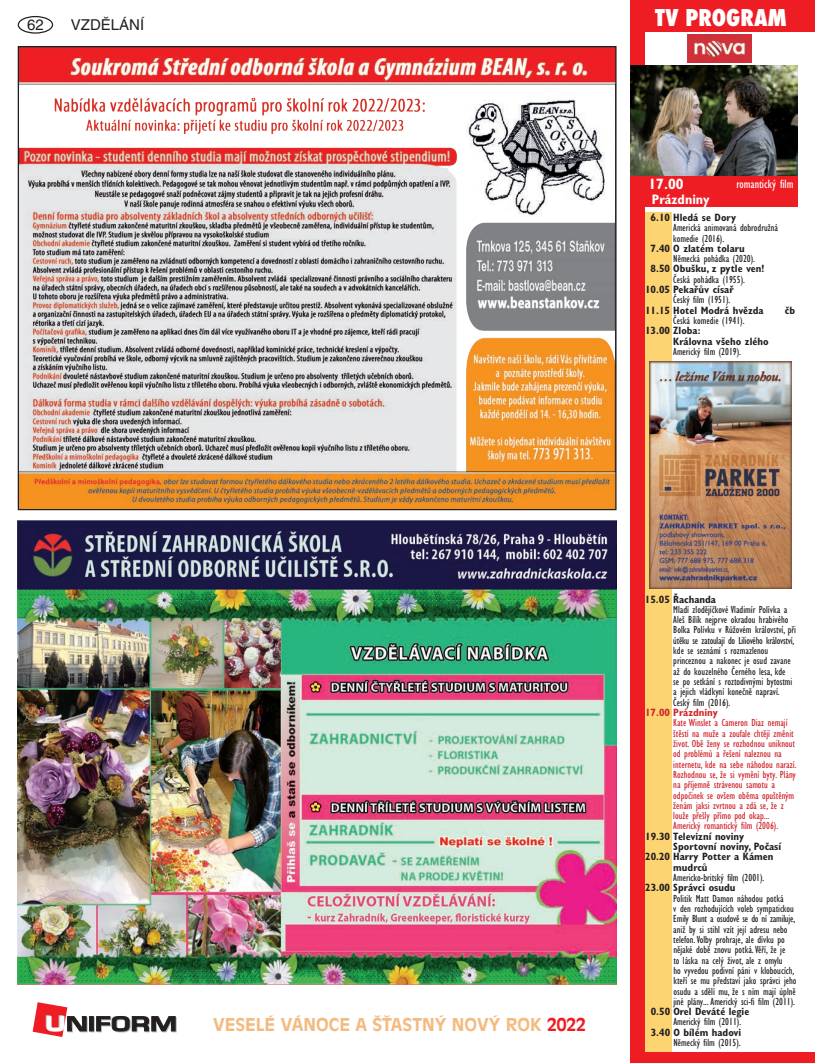
<style>
.page{position:relative;width:815px;height:1063px;background:#fff}
.page>*{position:absolute;margin:0;border:0;box-sizing:border-box;transform-origin:0 0}
.t1{font:800 condensed 22.5px "Futura";color:#fff}
.t2{font:700 17.5px "Antique Olive CE";color:#f3bb81}
.t3{font:15px "Helvetica CE";color:#231f20}
.t4{font:700 condensed 15px "Gill Sans CE";color:#fff}
.t5{font:700 condensed 13.75px "Gill Sans CE";color:#fff}
.t6{font:condensed 12.5px "Gill Sans CE";color:#fff}
.t7{font:condensed 10.62px/10.4px "Gill Sans CE";color:#231f20}
.t8{font:condensed 10.62px/10.4px "Gill Sans CE";color:#d1232a}
.t9{font:700 condensed 10.62px/10.4px "Gill Sans CE";color:#231f20}
.t10{font:700 condensed 10.62px "Gill Sans CE";color:#d1232a}
.s1{color:#ee1d23}
</style>
<div class="page">
<div style="left:18px;top:16px;width:35px;height:18px;border:1px solid #231f20;border-radius:50%"></div>
<img style="left:18px;top:521px;width:599px;height:464px">
<img style="left:20px;top:48px;width:595px;height:460px">
<div style="left:631px;top:0;width:184px;height:32px;background:#ee1d23"></div>
<div style="left:631px;top:175px;width:166px;height:32px;background:#ee1d23"></div>
<img style="left:687px;top:34px;width:64px;height:29px">
<div style="left:631px;top:0;width:14px;height:1063px;background:#ee1d23"></div>
<div style="left:631px;top:1052px;width:184px;height:11px;background:#ee1d23"></div>
<div style="left:645px;top:213px;width:26px;height:839px;background:#fdd472"></div>
<img style="left:631px;top:66px;width:166px;height:109px">
<img style="left:650px;top:362px;width:141px;height:227px">
<svg style="left:90px;top:1017px;width:5px;height:15px"></svg>
<svg style="left:89px;top:1016px;width:5px;height:15px"></svg>
<svg style="left:96px;top:1016px;width:81px;height:16px"></svg>
<svg style="left:33px;top:1002px;width:55px;height:35px"></svg>
<h3 class="t3" style="left:27px;top:16px;width:18px">62</h3>
<h3 class="t3" style="left:71px;top:16px;width:75px">VZDĚLÁNÍ</h3>
<h1 class="t1" style="left:655px;top:2px;width:133px">TV PROGRAM</h1>
<h3 class="t4" style="left:648px;top:175px;width:37px">17.00</h3>
<p class="t5" style="left:652px;top:191px;width:59px">Prázdniny</p>
<p class="t6" style="left:736px;top:176px;width:58px">romantický film</p>
<p class="t9" style="left:651px;top:212px;width:87px">6.10 Hledá se Dory</p>
<p class="t7" style="left:673px;top:222px;width:106px">Americká animovaná dobrodružná komedie (2016).</p>
<p class="t9" style="left:651px;top:243px;width:96px">7.40 O zlatém tolaru</p>
<p class="t7" style="left:673px;top:253px;width:83px">Německá pohádka (2020).</p>
<p class="t9" style="left:651px;top:264px;width:115px">8.50 Obušku, z pytle ven!</p>
<p class="t7" style="left:673px;top:274px;width:73px">Česká pohádka (1955).</p>
<p class="t9" style="left:645px;top:284px;width:90px">10.05 Pekařův císař</p>
<p class="t7" style="left:673px;top:295px;width:59px">Český film (1951).</p>
<p class="t9" style="left:645px;top:305px;width:120px">11.15 Hotel Modrá hvězda</p>
<p class="t9" style="left:785px;top:305px;width:12px">čb</p>
<p class="t7" style="left:673px;top:315px;width:73px">Česká komedie (1941).</p>
<p class="t9" style="left:673px;top:326px;width:97px;text-indent:-28px">13.00 Zloba:<br>Královna všeho zlého</p>
<p class="t7" style="left:673px;top:346px;width:69px">Americký film (2019).</p>
<h2 class="t2" style="left:213px;top:1014px;width:374px">VESELÉ VÁNOCE A ŠŤASTNÝ NOVÝ ROK <span class="s1">2022</span></h2>
<p class="t9" style="left:645px;top:594px;width:73px">15.05 Řachanda</p>
<p class="t7" style="left:673px;top:604px;width:124px">Mladí zlodějíčkové Vladimír Polívka a Aleš Bílík nejprve okradou hrabivého Bolka Polívku v Růžovém království, při útěku se zatoulají do Liliového království, kde se seznámí s rozmazlenou princeznou a nakonec je osud zavane až do kouzelného Černého lesa, kde<br>se po setkání s roztodivnými bytostmi a jejich vládkyní konečně napraví.<br>Český film (2016).</p>
<p class="t10" style="left:645px;top:706px;width:74px">17.00 Prázdniny</p>
<p class="t8" style="left:673px;top:718px;width:125px">Kate Winslet a Cameron Diaz nemají štěstí na muže a zoufale chtějí změnit život. Obě ženy se rozhodnou uniknout od problémů a řešení naleznou na internetu, kde na sebe náhodou narazí.<br>Rozhodnou se, že si vymění byty. Plány na příjemně strávenou samotu a odpočinek se ovšem oběma opuštěným ženám jaksi zvrtnou a zdá se, že z louže přešly přímo pod okap...<br>Americký romantický film (2006).</p>
<p class="t9" style="left:645px;top:831px;width:100px">19.30 Televizní noviny</p>
<p class="t9" style="left:673px;top:841px;width:109px">Sportovní noviny, Počasí</p>
<p class="t9" style="left:645px;top:852px;width:130px">20.20 Harry Potter a Kámen</p>
<p class="t9" style="left:673px;top:862px;width:36px">mudrců</p>
<p class="t7" style="left:673px;top:872px;width:93px">Americko-britský film (2001).</p>
<p class="t9" style="left:645px;top:883px;width:92px">23.00 Správci osudu</p>
<p class="t7" style="left:673px;top:893px;width:125px">Politik Matt Damon náhodou potká<br>v den rozhodujících voleb sympatickou Emily Blunt a osudově se do ní zamiluje, aniž by si stihl vzít její adresu nebo telefon.Volby prohraje, ale dívku po nějaké době znovu potká.Věří, že je<br>to láska na celý život, ale z omylu<br>ho vyvedou podivní páni v kloboucích, kteří se mu představí jako správci jeho osudu a sdělí mu, že s ním mají úplně jiné plány... Americký sci-fi film (2011).</p>
<p class="t9" style="left:651px;top:1006px;width:100px">0.50 Orel Deváté legie</p>
<p class="t7" style="left:673px;top:1017px;width:69px">Americký film (2011).</p>
<p class="t9" style="left:651px;top:1027px;width:92px">3.40 O bílém hadovi</p>
<p class="t7" style="left:673px;top:1037px;width:69px">Německý film (2015).</p>
</div>
